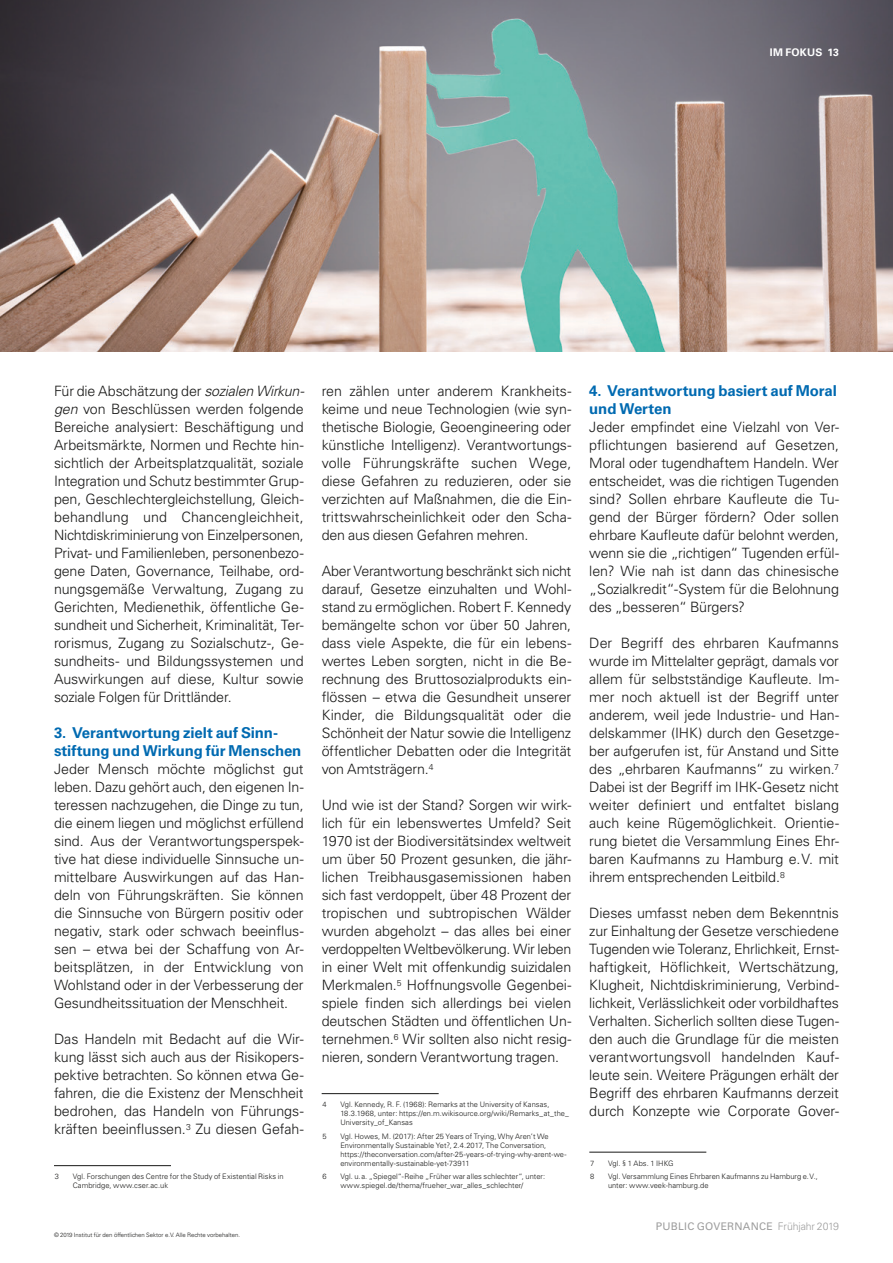
<style>
.page{position:relative;width:893px;height:1263px;background:#fff}
.page>*{position:absolute;margin:0;border:0;box-sizing:border-box;transform-origin:0 0}
.Subhead_2___U55_10_1{font:700 15px/18px "Univers LT Std";letter-spacing:-.01em;color:#006ab1}
.Fließ___U45_9_5_12{font:300 14.25px/18px "Univers LT Std";letter-spacing:-.01em;color:#181817;text-align:justify}
.Kolumne_unten___U45{font:10.5px "Univers LT Std";letter-spacing:.02em;color:#9d9d9d}
.Kolumne_oben___U65_7{font:700 10.5px "Univers LT Std";letter-spacing:.02em;color:#fff}
.Fußnote___U45_5_6{font:300 7.5px/9px "Univers LT Std";letter-spacing:.005em;color:#181817}
.Copyright{font:300 6px "Univers";color:#181817}
.s1{font-style:italic}
.s2{font-weight:300}
</style>
<div class="page">
<img style="left:0;top:0;width:893px;height:351px">
<hr style="left:54px;top:1165px;width:117px;height:1px;background:#181817">
<hr style="left:322px;top:1093px;width:117px;height:1px;background:#181817">
<hr style="left:589px;top:1152px;width:117px;height:1px;background:#181817">
<p class="Kolumne_oben___U65_7" style="left:770px;top:47px;width:71px">IM FOKUS 13</p>
<p class="Fließ___U45_9_5_12" style="left:54px;top:382px;width:252px">Für die Abschätzung der <span class="s1">sozialen Wirkun&shy;gen</span> von Beschlüssen werden folgende Bereiche analysiert: Beschäftigung und Arbeitsmärkte, Normen und Rechte hin&shy;sichtlich der Arbeitsplatzqualität, soziale Integration und Schutz bestimmter Grup&shy;pen, Geschlechtergleichstellung, Gleich&shy;behandlung und Chancengleichheit, Nichtdiskriminierung von Einzelpersonen, Privat- und Familienleben, personenbezo&shy;gene Daten, Governance, Teilhabe, ord&shy;nungsgemäße Verwaltung, Zugang zu Gerichten, Medienethik, öffentliche Ge&shy;sundheit und Sicherheit, Kriminalität, Ter&shy;rorismus, Zugang zu Sozialschutz-, Ge&shy;sundheits- und Bildungssystemen und Auswirkungen auf diese, Kultur sowie soziale Folgen für Drittländer.</p>
<p class="Subhead_2___U55_10_1" style="left:54px;top:724px;width:249px">3. Verantwortung zielt auf Sinn&shy;stiftung und Wirkung für Menschen</p>
<p class="Fließ___U45_9_5_12" style="left:54px;top:760px;width:251px">Jeder Mensch möchte möglichst gut leben. Dazu gehört auch, den eigenen In&shy;teressen nachzugehen, die Dinge zu tun, die einem liegen und möglichst erfüllend sind. Aus der Verantwortungsperspek&shy;tive hat diese individuelle Sinnsuche un&shy;mittelbare Auswirkungen auf das Han&shy;deln von Führungskräften. Sie können die Sinnsuche von Bürgern positiv oder negativ, stark oder schwach beeinflus&shy;sen – etwa bei der Schaffung von Ar&shy;beitsplätzen, in der Entwicklung von Wohlstand oder in der Verbesserung der Gesundheitssituation der Menschheit.</p>
<p class="Fließ___U45_9_5_12" style="left:54px;top:1030px;width:251px">Das Handeln mit Bedacht auf die Wir&shy;kung lässt sich auch aus der Risikopers&shy;pektive betrachten. So können etwa Ge&shy;fahren, die die Existenz der Menschheit bedrohen, das Handeln von Führungs&shy;kräften beeinflussen.<sup>3</sup> Zu diesen Gefah-</p>
<p class="Fußnote___U45_5_6" style="left:55px;top:1172px;width:6px">3</p>
<p class="Fußnote___U45_5_6" style="left:73px;top:1172px;width:212px">Vgl. Forschungen des Centre for the Study of Existential Risks in<br>Cambridge, www.cser.ac.uk</p>
<p class="Copyright" style="left:54px;top:1231px;width:188px">© 2019 Institut für den öffentlichen Sektor e.V. Alle Rechte vorbehalten.</p>
<p class="Fließ___U45_9_5_12" style="left:322px;top:382px;width:251px">ren zählen unter anderem Krankheits&shy;keime und neue Technologien (wie syn&shy;thetische Biologie, Geoengineering oder künstliche Intelligenz). Verantwortungs&shy;volle Führungskräfte suchen Wege, diese Gefahren zu reduzieren, oder sie verzichten auf Maßnahmen, die die Ein&shy;trittswahrscheinlichkeit oder den Scha&shy;den aus diesen Gefahren mehren.</p>
<p class="Fließ___U45_9_5_12" style="left:322px;top:562px;width:251px">Aber Verantwortung beschränkt sich nicht darauf, Gesetze einzuhalten und Wohl&shy;stand zu ermöglichen. Robert F. Kennedy bemängelte schon vor über 50 Jahren, dass viele Aspekte, die für ein lebens&shy;wertes Leben sorgten, nicht in die Be&shy;rechnung des Bruttosozialprodukts ein&shy;flössen – etwa die Gesundheit unserer Kinder, die Bildungsqualität oder die Schönheit der Natur sowie die Intelligenz öffentlicher Debatten oder die Integrität von Amtsträgern.<sup>4</sup></p>
<p class="Fließ___U45_9_5_12" style="left:322px;top:796px;width:251px">Und wie ist der Stand? Sorgen wir wirk&shy;lich für ein lebenswertes Umfeld? Seit 1970 ist der Biodiversitätsindex weltweit um über 50 Prozent gesunken, die jähr&shy;lichen Treibhausgasemissionen haben sich fast verdoppelt, über 48 Prozent der tropischen und subtropischen Wälder wurden abgeholzt – das alles bei einer verdoppelten Weltbevölkerung. Wir leben in einer Welt mit offenkundig suizidalen Merkmalen.<sup>5</sup> Hoffnungsvolle Gegenbei&shy;spiele finden sich allerdings bei vielen deutschen Städten und öffentlichen Un&shy;ternehmen.<sup>6</sup> Wir sollten also nicht resig&shy;nieren, sondern Verantwortung tragen.</p>
<p class="Fußnote___U45_5_6" style="left:322px;top:1100px;width:6px">4</p>
<p class="Fußnote___U45_5_6" style="left:340px;top:1100px;width:230px">Vgl. Kennedy, R. F. (1968): Remarks at the University of Kansas,<br>18.3.1968, unter: https://en.m.wikisource.org/wiki/Remarks_at_the_<br>University_of_Kansas</p>
<p class="Fußnote___U45_5_6" style="left:322px;top:1131px;width:6px">5</p>
<p class="Fußnote___U45_5_6" style="left:340px;top:1131px;width:228px">Vgl. Howes, M. (2017): After 25 Years of Trying, Why Aren’t We Environmentally Sustainable Yet?, 2.4.2017, The Conversation, https://theconversation.com/after-25-years-of-trying-why-arent-we&shy;environmentally-sustainable-yet-73911</p>
<p class="Fußnote___U45_5_6" style="left:322px;top:1172px;width:6px">6</p>
<p class="Fußnote___U45_5_6" style="left:340px;top:1172px;width:206px">Vgl. u.a. „Spiegel“-Reihe „Früher war alles schlechter“, unter: www.spiegel.de/thema/frueher_war_alles_schlechter/</p>
<p class="Subhead_2___U55_10_1" style="left:589px;top:382px;width:249px">4. Verantwortung basiert auf Moral und Werten</p>
<p class="Fließ___U45_9_5_12" style="left:589px;top:418px;width:251px">Jeder empfindet eine Vielzahl von Ver&shy;pflichtungen basierend auf Gesetzen, Moral oder tugendhaftem Handeln. Wer entscheidet, was die richtigen Tugenden sind? Sollen ehrbare Kaufleute die Tu&shy;gend der Bürger fördern? Oder sollen ehrbare Kaufleute dafür belohnt werden, wenn sie die „richtigen“ Tugenden erfül&shy;len? Wie nah ist dann das chinesische „Sozialkredit“-System für die Belohnung des „besseren“ Bürgers?</p>
<p class="Fließ___U45_9_5_12" style="left:589px;top:634px;width:251px">Der Begriff des ehrbaren Kaufmanns wurde im Mittelalter geprägt, damals vor allem für selbstständige Kaufleute. Im&shy;mer noch aktuell ist der Begriff unter anderem, weil jede Industrie- und Han&shy;delskammer (IHK) durch den Gesetzge&shy;ber aufgerufen ist, für Anstand und Sitte des „ehrbaren Kaufmanns“ zu wirken.<sup>7<br></sup>Dabei ist der Begriff im IHK-Gesetz nicht weiter definiert und entfaltet bislang auch keine Rügemöglichkeit. Orientie&shy;rung bietet die Versammlung Eines Ehr&shy;baren Kaufmanns zu Hamburg e.V. mit ihrem entsprechenden Leitbild.<sup>8</sup></p>
<p class="Fließ___U45_9_5_12" style="left:589px;top:904px;width:251px">Dieses umfasst neben dem Bekenntnis zur Einhaltung der Gesetze verschiedene Tugenden wie Toleranz, Ehrlichkeit, Ernst&shy;haftigkeit, Höflichkeit, Wertschätzung, Klugheit, Nichtdiskriminierung, Verbind&shy;lichkeit, Verlässlichkeit oder vorbildhaftes Verhalten. Sicherlich sollten diese Tugen&shy;den auch die Grundlage für die meisten verantwortungsvoll handelnden Kauf&shy;leute sein. Weitere Prägungen erhält der Begriff des ehrbaren Kaufmanns derzeit durch Konzepte wie Corporate Gover-</p>
<p class="Fußnote___U45_5_6" style="left:590px;top:1158px;width:6px">7</p>
<p class="Fußnote___U45_5_6" style="left:608px;top:1158px;width:67px">Vgl. § 1 Abs. 1 IHKG</p>
<p class="Fußnote___U45_5_6" style="left:590px;top:1172px;width:6px">8</p>
<p class="Fußnote___U45_5_6" style="left:608px;top:1172px;width:211px">Vgl. Versammlung Eines Ehrbaren Kaufmanns zu Hamburg e.V., unter: www.veek-hamburg.de</p>
<p class="Kolumne_unten___U45" style="left:656px;top:1220px;width:185px">PUBLIC GOVERNANCE <span class="s2">Frühjahr 2019</span></p>
</div>
